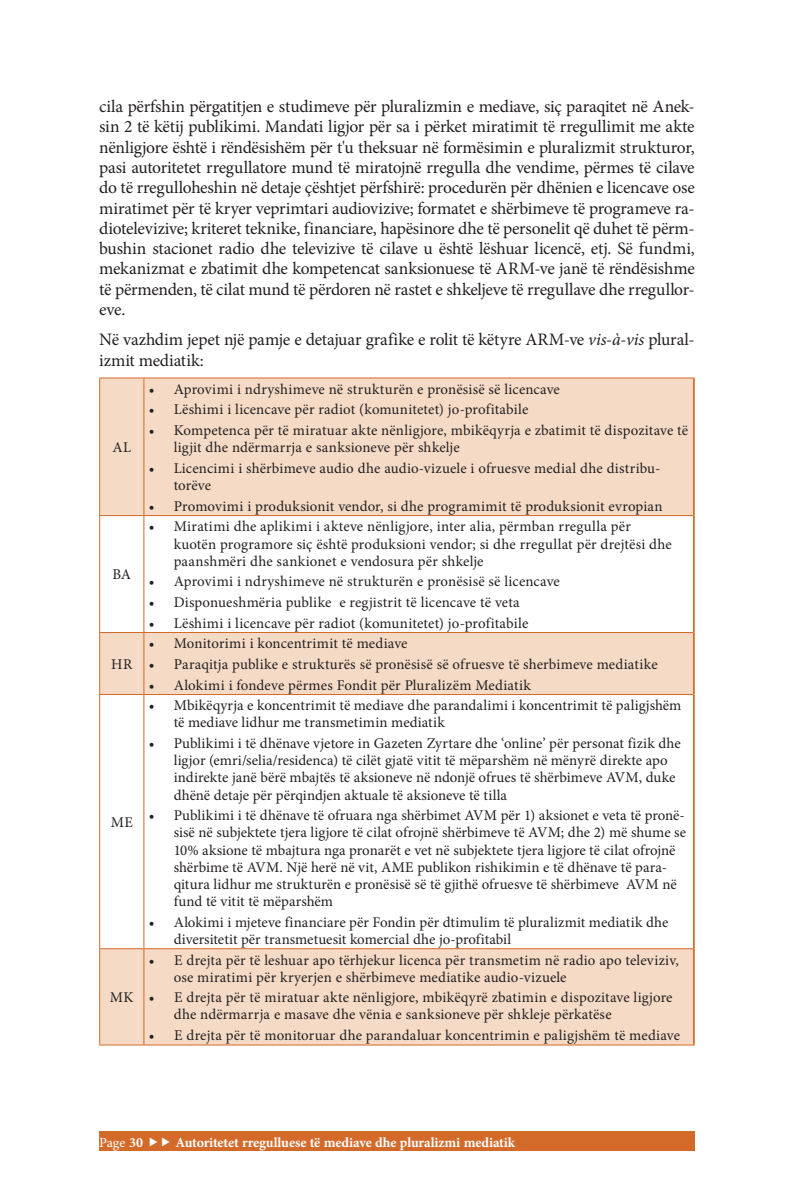
<style>
.page{position:relative;width:794px;height:1191px;background:#fff}
.page>*{position:absolute;margin:0;border:0;box-sizing:border-box;transform-origin:0 0}
.Body_-_2{font:17.5px/20.3px "Minion Pro";letter-spacing:-.015em;color:#231f20;text-align:justify}
.Tabela_text{font:14.88px/17.2px "Minion Pro";letter-spacing:.005em;color:#231f20}
.Body_text{font:14.88px "Minion Pro";letter-spacing:.02em;color:#231f20}
.t1{font:700 14px "Minion Pro";letter-spacing:-.01em;color:#fff}
.t2{font:14px "Minion Pro";color:#fff}
.s1{font-style:italic}
.s2{font-weight:700}
</style>
<div class="page">
<div style="left:99px;top:1131px;width:595px;height:20px;background:#d36a2a"></div>
<svg style="left:100px;top:378px;width:593px;height:666px"></svg>
<hr style="left:99px;top:377px;width:45px;height:1px;background:#d36a2a">
<hr style="left:99px;top:378px;width:1px;height:137px;background:#d36a2a">
<hr style="left:144px;top:377px;width:550px;height:1px;background:#d36a2a">
<hr style="left:143px;top:378px;width:1px;height:137px;background:#d36a2a">
<hr style="left:99px;top:515px;width:45px;height:1px;background:#d36a2a">
<hr style="left:99px;top:516px;width:1px;height:116px;background:#d36a2a">
<hr style="left:144px;top:515px;width:549px;height:1px;background:#d36a2a">
<hr style="left:143px;top:516px;width:1px;height:116px;background:#d36a2a">
<hr style="left:99px;top:632px;width:45px;height:1px;background:#d36a2a">
<hr style="left:99px;top:633px;width:1px;height:61px;background:#d36a2a">
<hr style="left:144px;top:632px;width:549px;height:1px;background:#d36a2a">
<hr style="left:143px;top:633px;width:1px;height:61px;background:#d36a2a">
<hr style="left:99px;top:694px;width:45px;height:1px;background:#d36a2a">
<hr style="left:99px;top:695px;width:1px;height:253px;background:#d36a2a">
<hr style="left:144px;top:694px;width:549px;height:1px;background:#d36a2a">
<hr style="left:143px;top:695px;width:1px;height:253px;background:#d36a2a">
<hr style="left:99px;top:948px;width:45px;height:1px;background:#d36a2a">
<hr style="left:99px;top:949px;width:1px;height:95px;background:#d36a2a">
<hr style="left:144px;top:948px;width:549px;height:1px;background:#d36a2a">
<hr style="left:143px;top:949px;width:1px;height:95px;background:#d36a2a">
<hr style="left:99px;top:1044px;width:45px;height:1px;background:#d36a2a">
<hr style="left:144px;top:1044px;width:550px;height:1px;background:#d36a2a">
<hr style="left:693px;top:378px;width:1px;height:137px;background:#d36a2a">
<hr style="left:693px;top:515px;width:1px;height:117px;background:#d36a2a">
<hr style="left:693px;top:632px;width:1px;height:62px;background:#d36a2a">
<hr style="left:693px;top:694px;width:1px;height:254px;background:#d36a2a">
<hr style="left:693px;top:948px;width:1px;height:96px;background:#d36a2a">
<p class="Body_-_2" style="left:99px;top:96px;width:597px">cila përfshin përgatitjen e studimeve për pluralizmin e mediave, siç paraqitet në Anek&shy;sin 2 të këtij publikimi. Mandati ligjor për sa i përket miratimit të rregullimit me akte nënligjore është i rëndësishëm për t'u theksuar në formësimin e pluralizmit strukturor, pasi autoritetet rregullatore mund të miratojnë rregulla dhe vendime, përmes të cilave do të rregulloheshin në detaje çështjet përfshirë: procedurën për dhënien e licencave ose miratimet për të kryer veprimtari audiovizive; formatet e shërbimeve të programeve ra&shy;diotelevizive; kriteret teknike, financiare, hapësinore dhe të personelit që duhet të përm&shy;bushin stacionet radio dhe televizive të cilave u është lëshuar licencë, etj. Së fundmi, mekanizmat e zbatimit dhe kompetencat sanksionuese të ARM-ve janë të rëndësishme të përmenden, të cilat mund të përdoren në rastet e shkeljeve të rregullave dhe rregullor&shy;eve.</p>
<p class="Body_-_2" style="left:99px;top:330px;width:597px">Në vazhdim jepet një pamje e detajuar grafike e rolit të këtyre ARM-ve <span class="s1">vis-à-vis</span> plural&shy;izmit mediatik:</p>
<p class="Body_text" style="left:112px;top:437px;width:20px">AL</p>
<p class="Body_text" style="left:112px;top:565px;width:20px">BA</p>
<p class="Body_text" style="left:111px;top:654px;width:22px">HR</p>
<p class="Body_text" style="left:111px;top:812px;width:24px">ME</p>
<p class="Body_text" style="left:110px;top:987px;width:25px">MK</p>
<p class="Tabela_text" style="left:149px;top:380px;width:412px">• Aprovimi i ndryshimeve në strukturën e pronësisë së licencave</p>
<p class="Tabela_text" style="left:149px;top:401px;width:381px">• Lëshimi i licencave për radiot (komunitetet) jo-profitabile</p>
<p class="Tabela_text" style="left:174px;top:422px;width:516px;text-indent:-25px">• Kompetenca për të miratuar akte nënligjore, mbikëqyrja e zbatimit të dispozitave të ligjit dhe ndërmarrja e sanksioneve për shkelje</p>
<p class="Tabela_text" style="left:174px;top:459px;width:488px;text-indent:-25px">• Licencimi i shërbimeve audio dhe audio-vizuele i ofruesve medial dhe distribu&shy;torëve</p>
<p class="Tabela_text" style="left:149px;top:497px;width:515px">• Promovimi i produksionit vendor, si dhe programimit të produksionit evropian</p>
<p class="Tabela_text" style="left:174px;top:518px;width:500px;text-indent:-25px">• Miratimi dhe aplikimi i akteve nënligjore, inter alia, përmban rregulla për kuotën programore siç është produksioni vendor; si dhe rregullat për drejtësi dhe paanshmëri dhe sankionet e vendosura për shkelje</p>
<p class="Tabela_text" style="left:149px;top:573px;width:412px">• Aprovimi i ndryshimeve në strukturën e pronësisë së licencave</p>
<p class="Tabela_text" style="left:149px;top:593px;width:372px">• Disponueshmëria publike e regjistrit të licencave të veta</p>
<p class="Tabela_text" style="left:149px;top:614px;width:381px">• Lëshimi i licencave për radiot (komunitetet) jo-profitabile</p>
<p class="Tabela_text" style="left:149px;top:635px;width:260px">• Monitorimi i koncentrimit të mediave</p>
<p class="Tabela_text" style="left:149px;top:655px;width:510px">• Paraqitja publike e strukturës së pronësisë së ofruesve të sherbimeve mediatike</p>
<p class="Tabela_text" style="left:149px;top:676px;width:383px">• Alokimi i fondeve përmes Fondit për Pluralizëm Mediatik</p>
<p class="Tabela_text" style="left:174px;top:697px;width:509px;text-indent:-25px">• Mbikëqyrja e koncentrimit të mediave dhe parandalimi i koncentrimit të paligjshëm të mediave lidhur me transmetimin mediatik</p>
<p class="Tabela_text" style="left:174px;top:735px;width:508px;text-indent:-25px">• Publikimi i të dhënave vjetore in Gazeten Zyrtare dhe ‘online’ për personat fizik dhe ligjor (emri/selia/residenca) të cilët gjatë vitit të mëparshëm në mënyrë direkte apo indirekte janë bërë mbajtës të aksioneve në ndonjë ofrues të shërbimeve AVM, duke dhënë detaje për përqindjen aktuale të aksioneve të tilla</p>
<p class="Tabela_text" style="left:174px;top:807px;width:514px;text-indent:-25px">• Publikimi i të dhënave të ofruara nga shërbimet AVM për 1) aksionet e veta të pronë&shy;sisë në subjektete tjera ligjore të cilat ofrojnë shërbimeve të AVM; dhe 2) më shume se 10% aksione të mbajtura nga pronarët e vet në subjektete tjera ligjore të cilat ofrojnë shërbime të AVM. Një herë në vit, AME publikon rishikimin e të dhënave të para&shy;qitura lidhur me strukturën e pronësisë së të gjithë ofruesve të shërbimeve AVM në fund të vitit të mëparshëm</p>
<p class="Tabela_text" style="left:174px;top:913px;width:496px;text-indent:-25px">• Alokimi i mjeteve financiare për Fondin për dtimulim të pluralizmit mediatik dhe diversitetit për transmetuesit komercial dhe jo-profitabil</p>
<p class="Tabela_text" style="left:174px;top:951px;width:507px;text-indent:-25px">• E drejta për të leshuar apo tërhjekur licenca për transmetim në radio apo televiziv, ose miratimi për kryerjen e shërbimeve mediatike audio-vizuele</p>
<p class="Tabela_text" style="left:174px;top:989px;width:500px;text-indent:-25px">• E drejta për të miratuar akte nënligjore, mbikëqyrë zbatimin e dispozitave ligjore dhe ndërmarrja e masave dhe vënia e sanksioneve për shkleje përkatëse</p>
<p class="Tabela_text" style="left:149px;top:1026px;width:533px">• E drejta për të monitoruar dhe parandaluar koncentrimin e paligjshëm të mediave</p>
<p class="t2" style="left:99px;top:1132px;width:45px">Page <span class="s2">30</span></p>
<p class="t1" style="left:175px;top:1132px;width:341px">Autoritetet rregulluese të mediave dhe pluralizmi mediatik</p>
</div>
